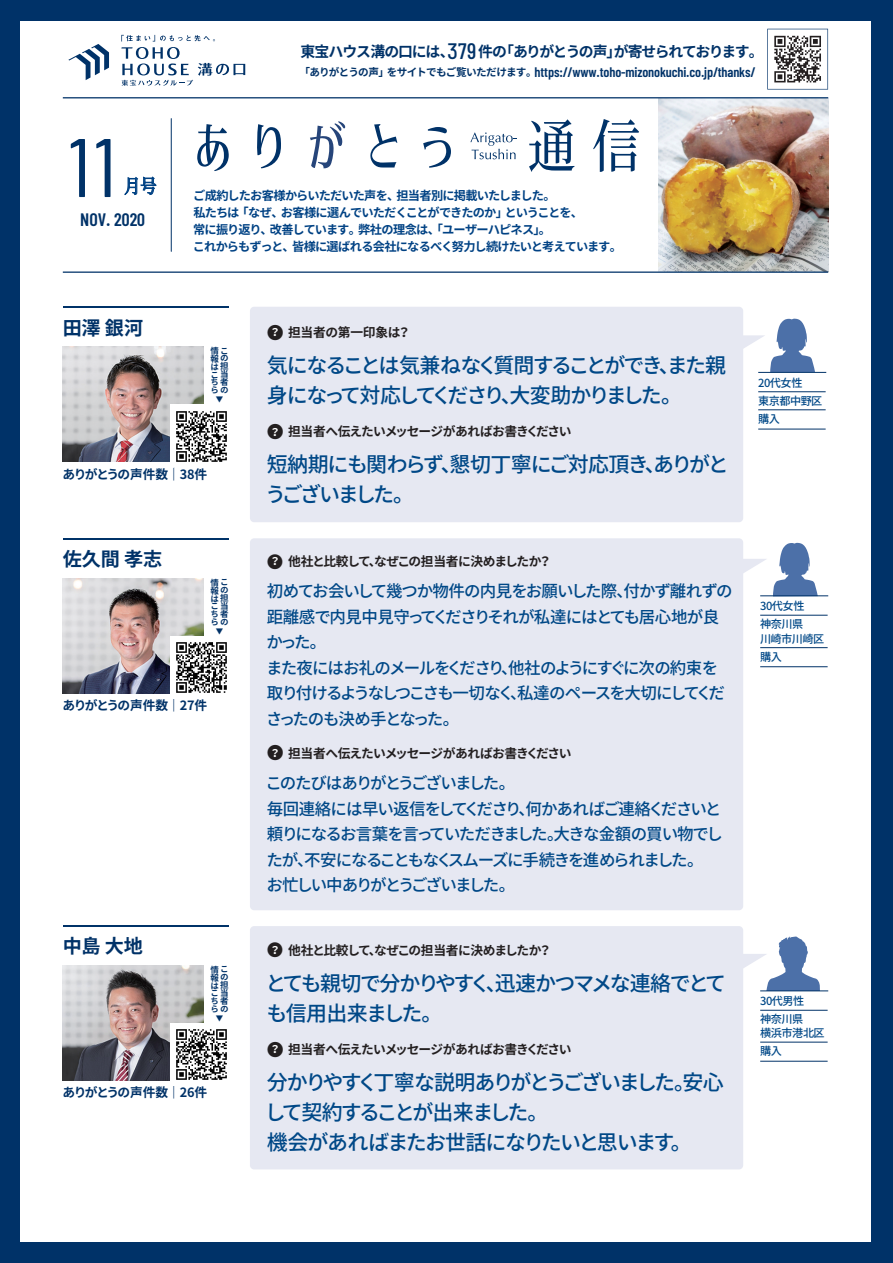
<style>
.page{position:relative;width:893px;height:1263px;background:#003268}
.page>*{position:absolute;margin:0;border:0;box-sizing:border-box;transform-origin:0 0}
.t1{font:82.95px "Barlow Condensed";color:#003268}
.t2{font:500 21px/30px "Noto Sans CJ Kjp";letter-spacing:-.09em;color:#004887}
.t3{font:500 21px/30px "Noto Sans CJ Kjp";letter-spacing:-.12em;color:#004887}
.t4{font:700 19.2px "Noto Sans CJ Kjp";letter-spacing:-.005em;color:#003268}
.t5{font:19.2px "Corporate Mincho";color:#014284;scale:.85 1}
.t6{font:600 18px "Barlow Condensed";color:#003268}
.t7{font:500 16.5px/25.5px "Noto Sans CJ Kjp";letter-spacing:-.085em;color:#004887}
.t8{font:700 14.85px "Noto Sans CJ Kjp";letter-spacing:-.08em;color:#003268}
.t9{font:600 13.8px "Barlow Condensed";letter-spacing:-.01em;color:#003268}
.t10{font:700 12.75px "Noto Sans CJ Kjp";letter-spacing:-.055em;color:#231f20}
.t11{font:700 12.75px "Noto Sans CJ Kjp";letter-spacing:-.055em;color:#003268}
.t12{font:700 12.75px "Noto Sans CJ Kjp";letter-spacing:-.025em;color:#231f20}
.t13{font:700 12.15px/17px "Noto Sans CJ Kjp";letter-spacing:-.07em;color:#014284}
.t14{font:500 11.1px/18px "Noto Sans CJ Kjp";letter-spacing:-.04em;color:#004887}
.t15{font:700 8.55px/7.8px "Noto Sans CJ Kjp";color:#003268}
.t16{font:700 7.5px "Noto Sans CJ Kjp";color:#003268}
.s1{font-family:"Barlow Condensed";font-weight:500;font-size:22.35px}
.s2{font-family:"Noto Sans CJ Kjp";font-weight:700;font-size:10.65px}
.s3{font-size:16.95px}
.s4{font-size:10.65px;color:#fff}
.s5{font-size:16.5px}
</style>
<div class="page">
<div style="left:20px;top:21px;width:851px;height:1221px;background:#fff"></div>
<img style="left:659px;top:99px;width:169px;height:172px">
<div style="left:250px;top:926px;width:493px;height:243px;background:#e6e8f2;border-radius:4px"></div>
<svg style="left:743px;top:936px;width:77px;height:54px"></svg>
<hr style="left:760px;top:990px;width:68px;height:1px;background:#003268">
<hr style="left:760px;top:1010px;width:68px;height:1px;background:#003268">
<hr style="left:760px;top:1042px;width:68px;height:1px;background:#003268">
<hr style="left:760px;top:1061px;width:68px;height:1px;background:#003268">
<hr style="left:63px;top:925px;width:166px;height:2px;background:#003268">
<img style="left:63px;top:965px;width:140px;height:115px">
<div style="left:170px;top:1023px;width:59px;height:61px;background:#fff"></div>
<img style="left:176px;top:1029px;width:51px;height:51px">
<div style="left:250px;top:538px;width:493px;height:372px;background:#e6e8f2;border-radius:4px"></div>
<svg style="left:743px;top:559px;width:23px;height:15px"></svg>
<svg style="left:773px;top:543px;width:45px;height:52px"></svg>
<hr style="left:760px;top:595px;width:68px;height:1px;background:#003268">
<hr style="left:760px;top:615px;width:68px;height:1px;background:#003268">
<hr style="left:760px;top:647px;width:68px;height:1px;background:#003268">
<hr style="left:760px;top:666px;width:68px;height:1px;background:#003268">
<hr style="left:63px;top:538px;width:166px;height:2px;background:#003268">
<img style="left:63px;top:578px;width:140px;height:115px">
<div style="left:170px;top:636px;width:59px;height:61px;background:#fff"></div>
<img style="left:176px;top:642px;width:51px;height:51px">
<div style="left:250px;top:307px;width:493px;height:215px;background:#e6e8f2;border-radius:4px"></div>
<svg style="left:743px;top:319px;width:75px;height:53px"></svg>
<hr style="left:758px;top:372px;width:68px;height:1px;background:#003268">
<hr style="left:758px;top:391px;width:68px;height:1px;background:#003268">
<hr style="left:758px;top:409px;width:68px;height:1px;background:#003268">
<hr style="left:758px;top:429px;width:68px;height:1px;background:#003268">
<hr style="left:63px;top:307px;width:166px;height:1px;background:#003268">
<img style="left:63px;top:347px;width:140px;height:114px">
<div style="left:170px;top:404px;width:59px;height:61px;background:#fff"></div>
<img style="left:176px;top:411px;width:51px;height:51px">
<svg style="left:470px;top:132px;width:47px;height:27px"></svg>
<svg style="left:197px;top:124px;width:32px;height:47px"></svg>
<svg style="left:257px;top:124px;width:24px;height:44px"></svg>
<svg style="left:310px;top:121px;width:35px;height:47px"></svg>
<svg style="left:370px;top:124px;width:27px;height:44px"></svg>
<svg style="left:423px;top:127px;width:28px;height:41px"></svg>
<svg style="left:529px;top:119px;width:45px;height:53px"></svg>
<svg style="left:593px;top:119px;width:46px;height:53px"></svg>
<hr style="left:171px;top:119px;width:1px;height:132px;background:#003268">
<hr style="left:63px;top:271px;width:765px;height:2px;background:#003268">
<hr style="left:63px;top:97px;width:765px;height:1px;background:#003268">
<svg style="left:767px;top:29px;width:61px;height:61px"></svg>
<svg style="left:68px;top:44px;width:41px;height:36px"></svg>
<svg style="left:121px;top:35px;width:124px;height:51px"></svg>
<svg style="left:124px;top:176px;width:33px;height:19px"></svg>
<h1 class="t1" style="left:69px;top:115px;width:48px">11</h1>
<p class="t5" style="left:124px;top:174px;width:40px">月号</p>
<p class="t6" style="left:80px;top:208px;width:66px">NOV. 2020</p>
<p class="t8" style="left:300px;top:43px;width:465px">東宝ハウス溝の口には、<span class="s1">379</span> 件の「ありがとうの声」が寄せられております。</p>
<p class="t9" style="left:299px;top:63px;width:458px"><span class="s2">「ありがとうの声」をサイトでもご覧いただけます。</span>https://www.toho-mizonokuchi.co.jp/thanks/</p>
<p class="t13" style="left:193px;top:187px;width:430px">ご成約したお客様からいただいた声を、担当者別に掲載いたしました。<br>私たちは「なぜ、お客様に選んでいただくことができたのか」ということを、<br>常に振り返り、改善しています。弊社の理念は、「ユーザーハピネス」。<br>これからもずっと、皆様に選ばれる会社になるべく努力し続けたいと考えています。</p>
<p class="t4" style="left:63px;top:317px;width:82px">田澤 銀河</p>
<p class="t15" style="left:211px;top:347px;width:19px">情こ報は<br>こ当ち者らの</p>
<p class="t15" style="left:220px;top:354px;width:10px">の担</p>
<p class="t16" style="left:216px;top:395px;width:9px">▼</p>
<p class="t11" style="left:63px;top:467px;width:146px">ありがとうの声件数｜38件</p>
<p class="t4" style="left:63px;top:548px;width:101px">佐久間 孝志</p>
<p class="t15" style="left:211px;top:579px;width:19px">情こ報は<br>こ当ち者らの</p>
<p class="t15" style="left:220px;top:586px;width:10px">の担</p>
<p class="t16" style="left:216px;top:627px;width:9px">▼</p>
<p class="t11" style="left:63px;top:698px;width:146px">ありがとうの声件数｜27件</p>
<p class="t4" style="left:63px;top:935px;width:82px">中島 大地</p>
<p class="t15" style="left:211px;top:966px;width:19px">情こ報は<br>こ当ち者らの</p>
<p class="t15" style="left:220px;top:973px;width:10px">の担</p>
<p class="t16" style="left:216px;top:1014px;width:9px">▼</p>
<p class="t11" style="left:63px;top:1085px;width:146px">ありがとうの声件数｜26件</p>
<p class="t12" style="left:267px;top:325px;width:145px"><span class="s3">●</span><span class="s4">？</span> 担当者の第一印象は？</p>
<p class="t3" style="left:267px;top:351px;width:461px">気になることは気兼ねなく質問することができ、また親身になって対応してくださり、大変助かりました。</p>
<p class="t10" style="left:267px;top:424px;width:306px"><span class="s3">●</span><span class="s4">？</span> 担当者へ伝えたいメッセージがあればお書きください</p>
<p class="t2" style="left:265px;top:450px;width:466px">短納期にも関わらず、懇切丁寧にご対応頂き、ありがとうございました。</p>
<p class="t10" style="left:267px;top:554px;width:286px"><span class="s5">●</span><span class="s4">？</span> 他社と比較して、なぜこの担当者に決めましたか？</p>
<p class="t7" style="left:266px;top:579px;width:468px">初めてお会いして幾つか物件の内見をお願いした際、付かず離れずの距離感で内見中見守ってくださりそれが私達にはとても居心地が良かった。<br>また夜にはお礼のメールをくださり、他社のようにすぐに次の約束を取り付けるようなしつこさも一切なく、私達のペースを大切にしてくださったのも決め手となった。</p>
<p class="t10" style="left:267px;top:746px;width:306px"><span class="s3">●</span><span class="s4">？</span> 担当者へ伝えたいメッセージがあればお書きください</p>
<p class="t7" style="left:265px;top:771px;width:459px">このたびはありがとうございました。<br>毎回連絡には早い返信をしてくださり、何かあればご連絡くださいと頼りになるお言葉を言っていただきました。大きな金額の買い物でしたが、不安になることもなくスムーズに手続きを進められました。お忙しい中ありがとうございました。</p>
<p class="t10" style="left:267px;top:943px;width:286px"><span class="s5">●</span><span class="s4">？</span> 他社と比較して、なぜこの担当者に決めましたか？</p>
<p class="t2" style="left:266px;top:968px;width:462px">とても親切で分かりやすく、迅速かつマメな連絡でとても信用出来ました。</p>
<p class="t10" style="left:267px;top:1042px;width:306px"><span class="s3">●</span><span class="s4">？</span> 担当者へ伝えたいメッセージがあればお書きください</p>
<p class="t2" style="left:265px;top:1068px;width:461px">分かりやすく丁寧な説明ありがとうございました。安心して契約することが出来ました。<br>機会があればまたお世話になりたいと思います。</p>
<p class="t14" style="left:758px;top:374px;width:66px">20代女性<br>東京都中野区購入</p>
<p class="t14" style="left:760px;top:597px;width:46px">30代女性神奈川県</p>
<p class="t14" style="left:760px;top:630px;width:66px">川崎市川崎区購入</p>
<p class="t14" style="left:760px;top:992px;width:46px">30代男性神奈川県</p>
<p class="t14" style="left:760px;top:1024px;width:66px">横浜市港北区購入</p>
</div>
